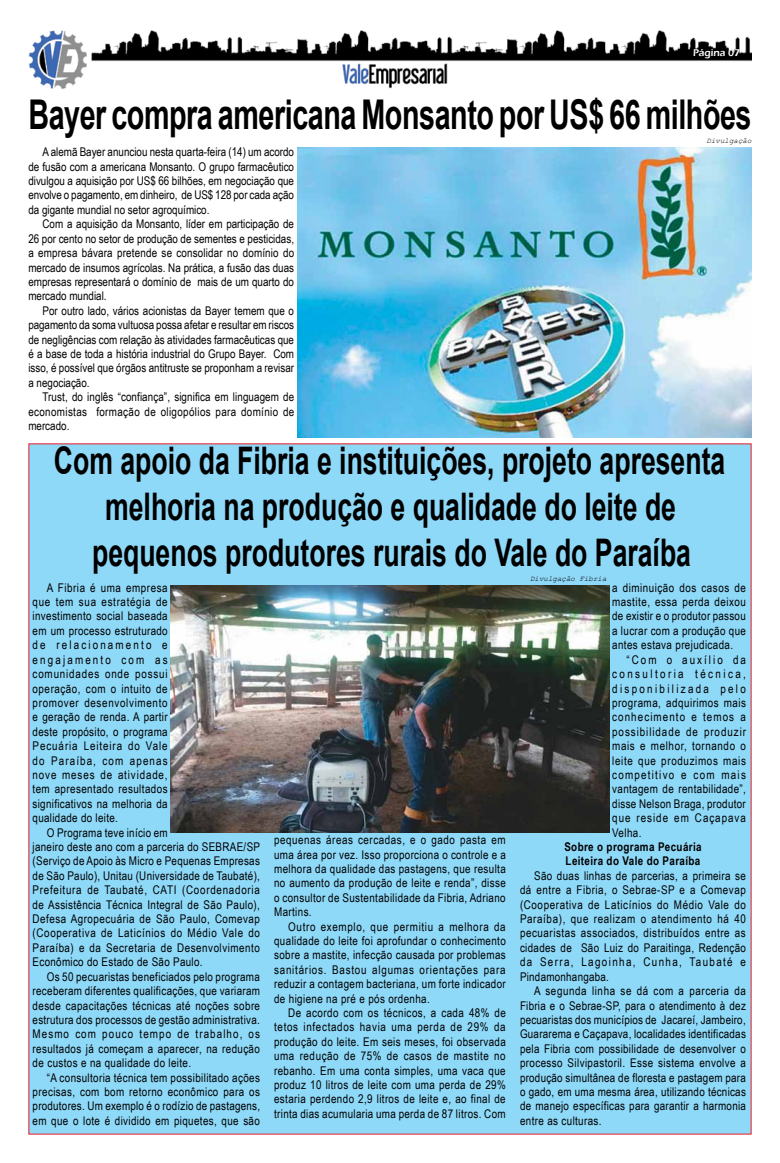
<style>
.page{position:relative;width:780px;height:1163px;background:#fff}
.page>*{position:absolute;margin:0;border:0;box-sizing:border-box;transform-origin:0 0}
.t1{font:700 41px "Arial";letter-spacing:-.015em;color:#000;scale:.7 1}
.t2{font:700 38px/45.6px "Arial";color:#000;text-align:center;scale:.7 1}
.t3{font:12px/14.4px "Arial Narrow";letter-spacing:.03em;color:#000;text-align:justify}
.t4{font:700 12px/14.4px "Arial Narrow";letter-spacing:.03em;color:#000}
.t5{font:600 10px "Eras ITC";color:#fff}
.t6{font:italic 7.5px "Courier New";color:#000}
</style>
<div class="page">
<div style="left:28px;top:443px;width:723px;height:691px;background:#8ed8f8"></div>
<img style="left:28px;top:30px;width:723px;height:59px">
<img style="left:298px;top:147px;width:453px;height:290px">
<img style="left:170px;top:585px;width:439px;height:247px">
<p class="t5" style="left:693px;top:47px;width:49px">Página 07</p>
<h1 class="t1" style="left:28px;top:87px;width:1034px">Bayer compra americana Monsanto por US$ 66 milhões</h1>
<p class="t3" style="left:28px;top:145px;width:267px;text-indent:14px">A alemã Bayer anunciou nesta quarta-feira (14) um acordo de fusão com a americana Monsanto. O grupo farmacêutico divulgou a aquisição por US$ 66 bilhões, em negociação que envolve o pagamento, em dinheiro, de US$ 128 por cada ação da gigante mundial no setor agroquímico.</p>
<p class="t3" style="left:28px;top:217px;width:267px;text-indent:14px">Com a aquisição da Monsanto, líder em participação de 26 por cento no setor de produção de sementes e pesticidas, a empresa bávara pretende se consolidar no domínio do mercado de insumos agrícolas. Na prática, a fusão das duas empresas representará o domínio de mais de um quarto do mercado mundial.</p>
<p class="t3" style="left:28px;top:303px;width:267px;text-indent:14px">Por outro lado, vários acionistas da Bayer temem que o pagamento da soma vultuosa possa afetar e resultar em riscos de negligências com relação às atividades farmacêuticas que é a base de toda a história industrial do Grupo Bayer. Com isso, é possível que órgãos antitruste se proponham a revisar a negociação.</p>
<p class="t3" style="left:28px;top:389px;width:267px;text-indent:14px">Trust, do inglês “confiança”, significa em linguagem de economistas formação de oligopólios para domínio de mercado.</p>
<p class="t6" style="left:706px;top:135px;width:46px">Divulgação</p>
<h2 class="t2" style="left:54px;top:439px;width:960px">Com apoio da Fibria e instituições, projeto apresenta melhoria na produção e qualidade do leite de pequenos produtores rurais do Vale do Paraíba</h2>
<p class="t3" style="left:33px;top:580px;width:137px;text-indent:14px">A Fibria é uma empresa que tem sua estratégia de investimento social baseada em um processo estruturado de relacionamento e engajamento com as comunidades onde possui operação, com o intuito de promover desenvolvimento e geração de renda. A partir deste propósito, o programa Pecuária Leiteira do Vale do Paraíba, com apenas nove meses de atividade, tem apresentado resultados significativos na melhoria da qualidade do leite.</p>
<p class="t3" style="left:33px;top:825px;width:229px;text-align:left;text-indent:14px">O Programa teve início em<br>janeiro deste ano com a parceria do SEBRAE/SP (Serviço de Apoio às Micro e Pequenas Empresas de São Paulo), Unitau (Universidade de Taubaté), Prefeitura de Taubaté, CATI (Coordenadoria de Assistência Técnica Integral de São Paulo), Defesa Agropecuária de São Paulo, Comevap (Cooperativa de Laticínios do Médio Vale do Paraíba) e da Secretaria de Desenvolvimento Econômico do Estado de São Paulo.</p>
<p class="t3" style="left:33px;top:969px;width:229px;text-indent:14px">Os 50 pecuaristas beneficiados pelo programa receberam diferentes qualificações, que variaram desde capacitações técnicas até noções sobre estrutura dos processos de gestão administrativa.<br>Mesmo com pouco tempo de trabalho, os resultados já começam a aparecer, na redução de custos e na qualidade do leite.</p>
<p class="t3" style="left:33px;top:1069px;width:229px;text-indent:14px">“A consultoria técnica tem possibilitado ações precisas, com bom retorno econômico para os produtores. Um exemplo é o rodízio de pastagens, em que o lote é dividido em piquetes, que são</p>
<p class="t6" style="left:530px;top:573px;width:78px">Divulgação Fibria</p>
<p class="t3" style="left:612px;top:580px;width:135px">a diminuição dos casos de mastite, essa perda deixou de existir e o produtor passou a lucrar com a produção que antes estava prejudicada.</p>
<p class="t3" style="left:612px;top:652px;width:135px;text-indent:14px">“Com o auxílio da consultoria técnica, disponibilizada pelo programa, adquirimos mais conhecimento e temos a possibilidade de produzir mais e melhor, tornando o leite que produzimos mais competitivo e com mais vantagem de rentabilidade”, disse Nelson Braga, produtor que reside em Caçapava Velha.</p>
<p class="t4" style="left:564px;top:838px;width:139px">Sobre o programa Pecuária<br>Leiteira do Vale do Paraíba</p>
<p class="t3" style="left:520px;top:868px;width:227px;text-indent:14px">São duas linhas de parcerias, a primeira se dá entre a Fibria, o Sebrae-SP e a Comevap (Cooperativa de Laticínios do Médio Vale do Paraíba), que realizam o atendimento há 40 pecuaristas associados, distribuídos entre as cidades de São Luiz do Paraitinga, Redenção da Serra, Lagoinha, Cunha, Taubaté e Pindamonhangaba.</p>
<p class="t3" style="left:520px;top:983px;width:227px;text-indent:14px">A segunda linha se dá com a parceria da Fibria e o Sebrae-SP, para o atendimento à dez pecuaristas dos municípios de Jacareí, Jambeiro, Guararema e Caçapava, localidades identificadas pela Fibria com possibilidade de desenvolver o processo Silvipastoril. Esse sistema envolve a produção simultânea de floresta e pastagem para o gado, em uma mesma área, utilizando técnicas de manejo específicas para garantir a harmonia entre as culturas.</p>
<p class="t3" style="left:274px;top:832px;width:233px">pequenas áreas cercadas, e o gado pasta em uma área por vez. Isso proporciona o controle e a melhora da qualidade das pastagens, que resulta no aumento da produção de leite e renda”, disse o consultor de Sustentabilidade da Fibria, Adriano Martins.</p>
<p class="t3" style="left:274px;top:918px;width:233px;text-indent:14px">Outro exemplo, que permitiu a melhora da qualidade do leite foi aprofundar o conhecimento sobre a mastite, infecção causada por problemas sanitários. Bastou algumas orientações para reduzir a contagem bacteriana, um forte indicador de higiene na pré e pós ordenha.</p>
<p class="t3" style="left:274px;top:1005px;width:233px;text-indent:14px">De acordo com os técnicos, a cada 48% de tetos infectados havia uma perda de 29% da produção do leite. Em seis meses, foi observada uma redução de 75% de casos de mastite no rebanho. Em uma conta simples, uma vaca que produz 10 litros de leite com uma perda de 29% estaria perdendo 2,9 litros de leite e, ao final de trinta dias acumularia uma perda de 87 litros. Com</p>
</div>
